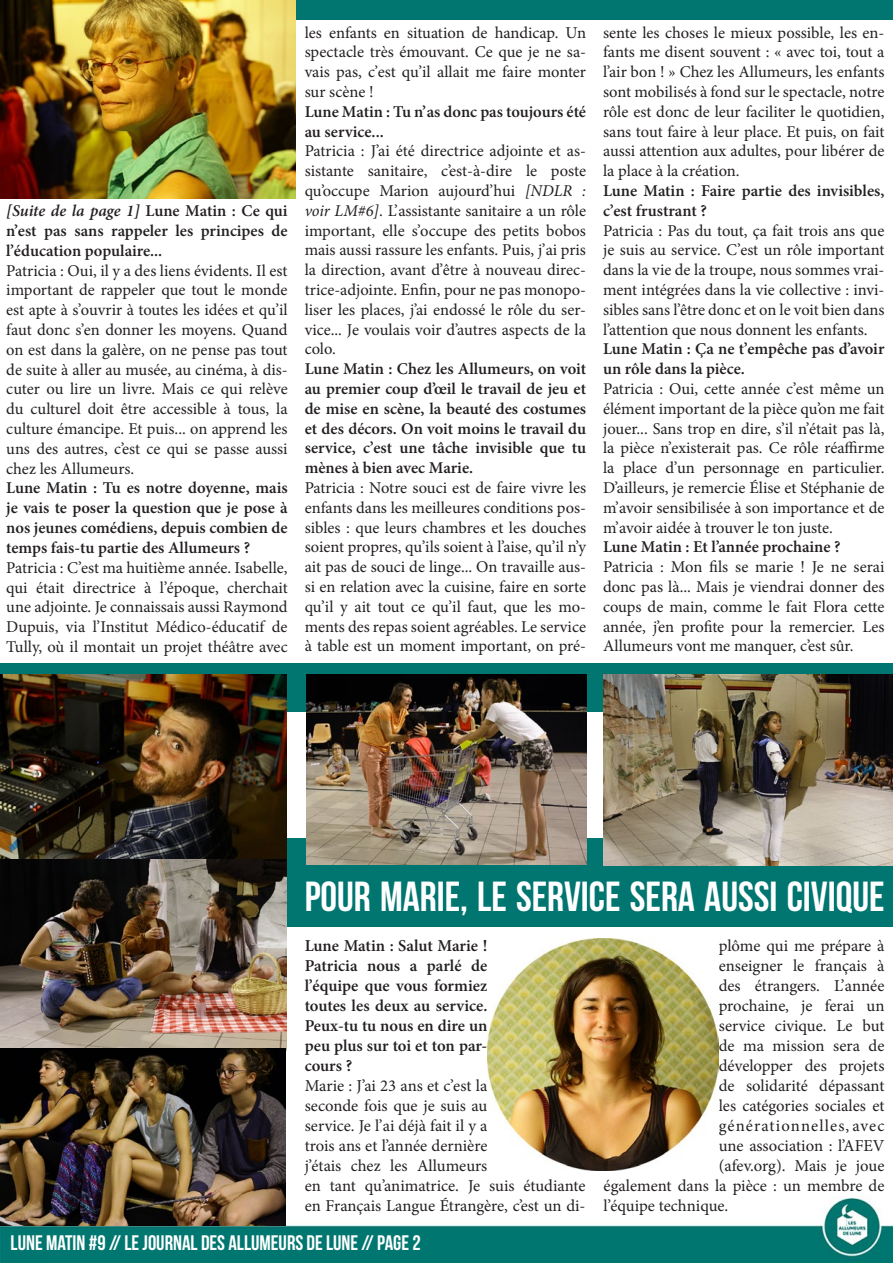
<style>
.page{position:relative;width:893px;height:1263px;background:#fff}
.page>*{position:absolute;margin:0;border:0;box-sizing:border-box;transform-origin:0 0}
.t1{font:42px "Bebas Neue";color:#fff}
.t2{font:21px "Bebas Neue";color:#fff}
.t3{font:16.65px/20px "Minion Pro";color:#231f20}
.t4{font:600 16.65px/20px "Minion Pro";color:#231f20;text-align:justify}
.t5{font:16.65px "Minion Pro";letter-spacing:.07em;color:#231f20}
.t6{font:16.5px/19.8px "Minion Pro";color:#231f20;text-align:justify}
.t7{font:600 16.5px/19.8px "Minion Pro";color:#231f20;text-align:justify}
.s1{font-style:italic}
</style>
<div class="page">
<img style="left:0;top:1197px;width:893px;height:66px">
<div style="left:0;top:838px;width:893px;height:89px;background:#017670"></div>
<div style="left:0;top:0;width:893px;height:19px;background:#017670"></div>
<img style="left:0;top:0;width:295px;height:198px">
<div style="left:0;top:663px;width:893px;height:49px;background:#017670"></div>
<img style="left:0;top:674px;width:286px;height:186px">
<img style="left:306px;top:675px;width:281px;height:190px">
<img style="left:603px;top:674px;width:290px;height:191px">
<img style="left:0;top:860px;width:286px;height:365px">
<img style="left:487px;top:939px;width:232px;height:231px">
<p class="t7" style="left:6px;top:201px;width:283px"><span class="s1">[Suite de la page 1]</span> Lune Matin : Ce qui n’est pas sans rappeler les principes de l’éducation populaire...</p>
<p class="t6" style="left:6px;top:261px;width:283px">Patricia : Oui, il y a des liens évidents. Il est important de rappeler que tout le monde est apte à s’ouvrir à toutes les idées et qu’il faut donc s’en donner les moyens. Quand on est dans la galère, on ne pense pas tout de suite à aller au musée, au cinéma, à dis&shy;cuter ou lire un livre. Mais ce qui relève du culturel doit être accessible à tous, la culture émancipe. Et puis... on apprend les uns des autres, c’est ce qui se passe aussi chez les Allumeurs.</p>
<p class="t7" style="left:6px;top:478px;width:283px">Lune Matin : Tu es notre doyenne, mais je vais te poser la question que je pose à nos jeunes comédiens, depuis combien de temps fais-tu partie des Allumeurs ?</p>
<p class="t6" style="left:6px;top:558px;width:283px">Patricia : C’est ma huitième année. Isabelle, qui était directrice à l’époque, cherchait une adjointe. Je connaissais aussi Raymond Dupuis, via l’Institut Médico-éducatif de Tully, où il montait un projet théâtre avec</p>
<p class="t6" style="left:305px;top:22px;width:283px">les enfants en situation de handicap. Un spectacle très émouvant. Ce que je ne sa&shy;vais pas, c’est qu’il allait me faire monter sur scène !</p>
<p class="t7" style="left:305px;top:101px;width:283px">Lune Matin : Tu n’as donc pas toujours été au service...</p>
<p class="t6" style="left:305px;top:141px;width:283px">Patricia : J’ai été directrice adjointe et as&shy;sistante sanitaire, c’est-à-dire le poste qu’occupe Marion aujourd’hui <span class="s1">[NDLR : voir LM#6]</span>. L’assistante sanitaire a un rôle important, elle s’occupe des petits bobos mais aussi rassure les enfants. Puis, j’ai pris la direction, avant d’être à nouveau direc&shy;trice-adjointe. Enfin, pour ne pas monopo&shy;liser les places, j’ai endossé le rôle du ser&shy;vice... Je voulais voir d’autres aspects de la colo.</p>
<p class="t7" style="left:305px;top:359px;width:283px">Lune Matin : Chez les Allumeurs, on voit au premier coup d’œil le travail de jeu et de mise en scène, la beauté des costumes et des décors. On voit moins le travail du service, c’est une tâche invisible que tu mènes à bien avec Marie.</p>
<p class="t6" style="left:305px;top:478px;width:283px">Patricia : Notre souci est de faire vivre les enfants dans les meilleures conditions pos&shy;sibles : que leurs chambres et les douches soient propres, qu’ils soient à l’aise, qu’il n’y ait pas de souci de linge... On travaille aus&shy;si en relation avec la cuisine, faire en sorte qu’il y ait tout ce qu’il faut, que les mo&shy;ments des repas soient agréables. Le service à table est un moment important, on pré-</p>
<p class="t6" style="left:603px;top:22px;width:283px">sente les choses le mieux possible, les en&shy;fants me disent souvent : « avec toi, tout a l’air bon ! » Chez les Allumeurs, les enfants sont mobilisés à fond sur le spectacle, notre rôle est donc de leur faciliter le quotidien, sans tout faire à leur place. Et puis, on fait aussi attention aux adultes, pour libérer de la place à la création.</p>
<p class="t7" style="left:603px;top:181px;width:283px">Lune Matin : Faire partie des invisibles, c’est frustrant ?</p>
<p class="t6" style="left:603px;top:220px;width:283px">Patricia : Pas du tout, ça fait trois ans que je suis au service. C’est un rôle important dans la vie de la troupe, nous sommes vrai&shy;ment intégrées dans la vie collective : invi&shy;sibles sans l’être donc et on le voit bien dans l’attention que nous donnent les enfants.</p>
<p class="t7" style="left:603px;top:339px;width:283px">Lune Matin : Ça ne t’empêche pas d’avoir un rôle dans la pièce.</p>
<p class="t6" style="left:603px;top:379px;width:283px">Patricia : Oui, cette année c’est même un élément important de la pièce qu’on me fait jouer... Sans trop en dire, s’il n’était pas là, la pièce n’existerait pas. Ce rôle réaffirme la place d’un personnage en particulier.<br>D’ailleurs, je remercie Élise et Stéphanie de m’avoir sensibilisée à son importance et de m’avoir aidée à trouver le ton juste.</p>
<p class="t7" style="left:603px;top:537px;width:239px">Lune Matin : Et l’année prochaine ?</p>
<p class="t6" style="left:603px;top:557px;width:283px">Patricia : Mon fils se marie ! Je ne serai donc pas là... Mais je viendrai donner des coups de main, comme le fait Flora cette année, j’en profite pour la remercier. Les Allumeurs vont me manquer, c’est sûr.</p>
<h1 class="t1" style="left:305px;top:873px;width:581px">POUR MARIE, LE SERVICE SERA AUSSI CIVIQUE</h1>
<p class="t4" style="left:305px;top:935px;width:184px">Lune Matin : Salut Marie !<br>Patricia nous a parlé de l’équipe que vous formiez toutes les deux au service.<br>Peux-tu tu nous en dire un peu plus sur toi et ton par&shy;cours ?</p>
<p class="t3" style="left:305px;top:1075px;width:282px">Marie : J’ai 23 ans et c’est la<br>seconde fois que je suis au<br>service. Je l’ai déjà fait il y a<br>trois ans et l’année dernière<br>j’étais chez les Allumeurs<br>en tant qu’animatrice. Je suis étudiante en Français Langue Étrangère, c’est un di-</p>
<p class="t3" style="left:719px;top:936px;width:167px">plôme qui me prépare à</p>
<p class="t3" style="left:719px;top:956px;width:167px">enseigner le français à</p>
<p class="t3" style="left:719px;top:976px;width:167px">des étrangers. L’année</p>
<p class="t3" style="left:719px;top:995px;width:167px">prochaine, je ferai un</p>
<p class="t3" style="left:719px;top:1015px;width:167px">service civique. Le but</p>
<p class="t3" style="left:719px;top:1035px;width:167px">de ma mission sera de</p>
<p class="t3" style="left:719px;top:1055px;width:167px">développer des projets</p>
<p class="t3" style="left:719px;top:1075px;width:167px">de solidarité dépassant</p>
<p class="t3" style="left:719px;top:1095px;width:167px">les catégories sociales et</p>
<p class="t5" style="left:719px;top:1114px;width:167px">générationnelles, avec</p>
<p class="t3" style="left:719px;top:1135px;width:167px">une association : l’AFEV</p>
<p class="t3" style="left:719px;top:1155px;width:167px">(afev.org). Mais je joue</p>
<p class="t3" style="left:604px;top:1175px;width:282px">également dans la pièce : un membre de</p>
<p class="t3" style="left:604px;top:1195px;width:126px">l’équipe technique.</p>
<p class="t2" style="left:11px;top:1231px;width:412px">LUNE MATIN #9 // LE JOURNAL DES ALLUMEURS DE LUNE // PAGE 2</p>
</div>
